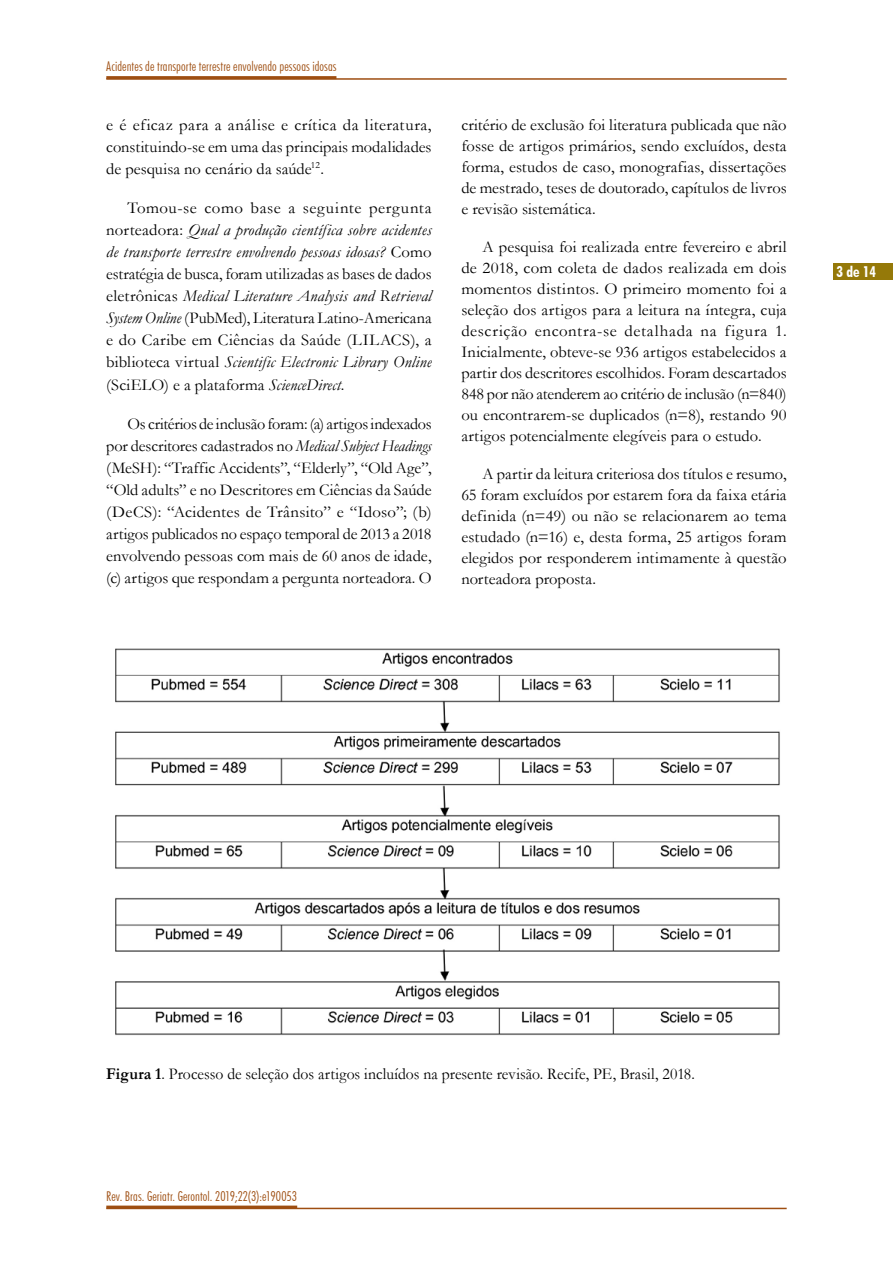
<style>
.page{position:relative;width:893px;height:1263px;background:#fff}
.page>*{position:absolute;margin:0;border:0;box-sizing:border-box;transform-origin:0 0}
.t1{font:16.5px/21px "Garamond";letter-spacing:.005em;color:#000;text-align:justify}
.t2{font:16.5px "Garamond";letter-spacing:.005em;color:#000;scale:.95 1}
.t3{font:700 condensed 15px "Futura BT";color:#fff}
.t4{font:300 condensed 13.5px "Futura BT";letter-spacing:.01em;color:#9e4e11}
.s1{font-style:italic}
.s2{font-weight:700}
</style>
<div class="page">
<div style="left:833px;top:263px;width:60px;height:17px;background:#957909"></div>
<hr style="left:106px;top:78px;width:681px;height:2px;background:#9e4e11">
<hr style="left:106px;top:76px;width:230px;height:3px;background:#9e4e11">
<hr style="left:106px;top:1208px;width:681px;height:1px;background:#9e4e11">
<hr style="left:106px;top:1205px;width:191px;height:3px;background:#9e4e11">
<img style="left:115px;top:648px;width:665px;height:388px">
<p class="t4" style="left:106px;top:58px;width:232px">Acidentes de transporte terrestre envolvendo pessoas idosas</p>
<p class="t1" style="left:106px;top:113px;width:327px;line-height:22px">e é eficaz para a análise e crítica da literatura, constituindo-se em uma das principais modalidades de pesquisa no cenário da saúde<sup>12</sup>.</p>
<p class="t1" style="left:106px;top:196px;width:327px;line-height:22px;text-indent:21px">Tomou-se como base a seguinte pergunta norteadora: <span class="s1">Qual a produção científica sobre acidentes de transporte terrestre envolvendo pessoas idosas?</span> Como estratégia de busca, foram utilizadas as bases de dados eletrônicas <span class="s1">Medical Literature Analysis and Retrieval System Online</span> (PubMed), Literatura Latino-Americana e do Caribe em Ciências da Saúde (LILACS), a biblioteca virtual <span class="s1">Scientific Electronic Library Online </span>(SciELO) e a plataforma <span class="s1">ScienceDirect</span>.</p>
<p class="t1" style="left:106px;top:412px;width:327px;line-height:22px;text-indent:21px">Os critérios de inclusão foram: (a) artigos indexados por descritores cadastrados no <span class="s1">Medical Subject Headings </span>(MeSH): “Traffic Accidents”, “Elderly”, “Old Age”, “Old adults” e no Descritores em Ciências da Saúde (DeCS): “Acidentes de Trânsito” e “Idoso”; (b) artigos publicados no espaço temporal de 2013 a 2018 envolvendo pessoas com mais de 60 anos de idade, (c) artigos que respondam a pergunta norteadora. O</p>
<p class="t1" style="left:461px;top:114px;width:327px">critério de exclusão foi literatura publicada que não fosse de artigos primários, sendo excluídos, desta forma, estudos de caso, monografias, dissertações de mestrado, teses de doutorado, capítulos de livros e revisão sistemática.</p>
<p class="t1" style="left:461px;top:236px;width:327px;text-indent:21px">A pesquisa foi realizada entre fevereiro e abril de 2018, com coleta de dados realizada em dois momentos distintos. O primeiro momento foi a seleção dos artigos para a leitura na íntegra, cuja descrição encontra-se detalhada na figura 1.<br>Inicialmente, obteve-se 936 artigos estabelecidos a partir dos descritores escolhidos. Foram descartados 848 por não atenderem ao critério de inclusão (n=840) ou encontrarem-se duplicados (n=8), restando 90 artigos potencialmente elegíveis para o estudo.</p>
<p class="t1" style="left:461px;top:463px;width:327px;text-indent:21px">A partir da leitura criteriosa dos títulos e resumo, 65 foram excluídos por estarem fora da faixa etária definida (n=49) ou não se relacionarem ao tema estudado (n=16) e, desta forma, 25 artigos foram elegidos por responderem intimamente à questão norteadora proposta.</p>
<p class="t3" style="left:836px;top:262px;width:41px">3 de 14</p>
<p class="t2" style="left:106px;top:1062px;width:621px"><span class="s2">Figura 1</span>. Processo de seleção dos artigos incluídos na presente revisão. Recife, PE, Brasil, 2018.</p>
<p class="t4" style="left:106px;top:1188px;width:192px">Rev. Bras. Geriatr. Gerontol. 2019;22(3):e190053</p>
</div>
